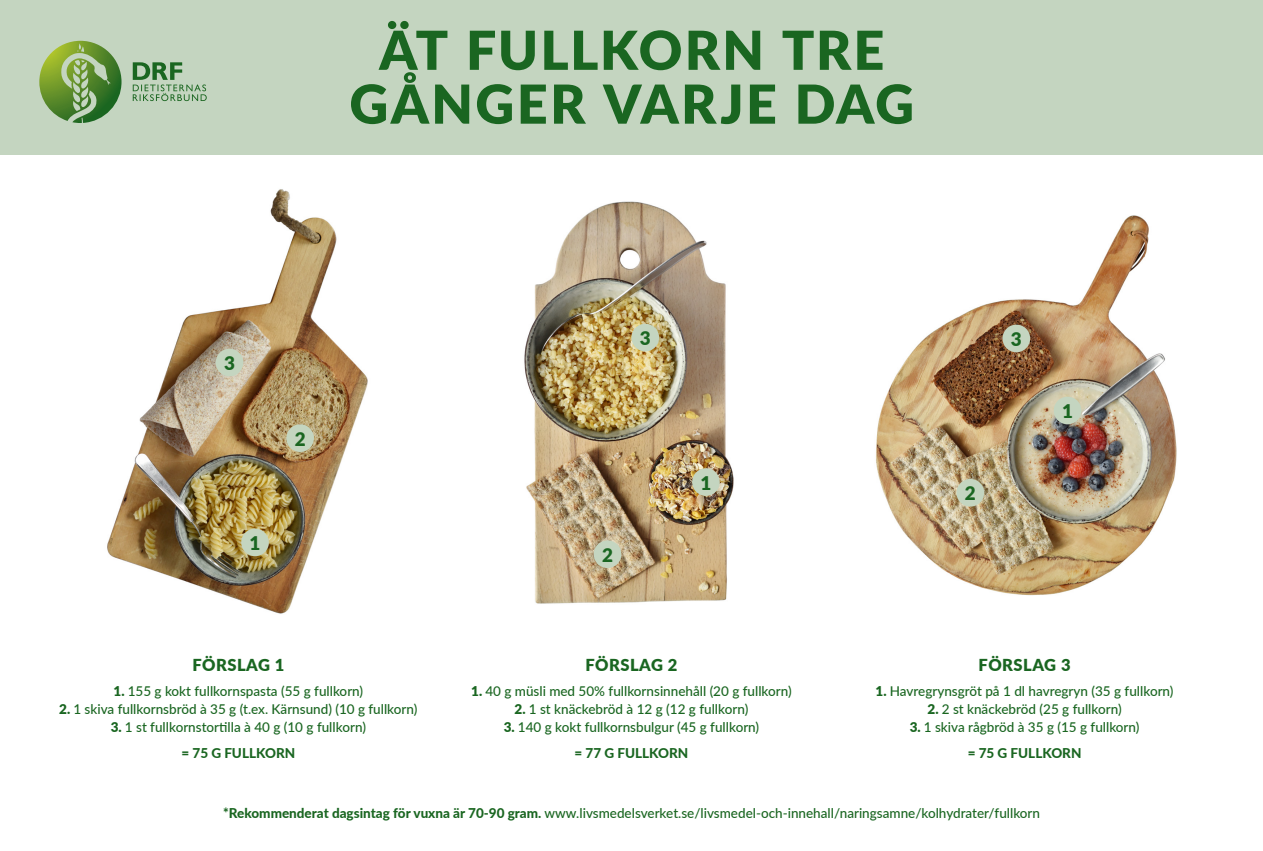
<style>
.page{position:relative;width:1263px;height:851px;background:#fff}
.page>*{position:absolute;margin:0;border:0;box-sizing:border-box;transform-origin:0 0}
.t1{font:900 53.7px "Lato";letter-spacing:.04em;color:#1a6621}
.tunn{font:900 18.75px "Lato";color:#1a6621}
.tunn-2{font:900 16.5px "Lato";letter-spacing:.03em;color:#1a6621}
.tunn-3{font:500 13.5px "Lato";color:#1a6621}
.tunn-4{font:800 13.5px "Lato";color:#1a6621}
.s1{font-weight:900}
.s2{font-weight:800}
</style>
<div class="page">
<div style="left:0;top:0;width:1263px;height:154px;background:#c4d5c0"></div>
<img style="left:107px;top:189px;width:261px;height:425px">
<img style="left:524px;top:201px;width:210px;height:403px">
<img style="left:876px;top:215px;width:301px;height:381px">
<svg style="left:39px;top:41px;width:83px;height:82px"></svg>
<svg style="left:133px;top:62px;width:74px;height:39px"></svg>
<div style="left:286px;top:424px;width:28px;height:28px;background:#c4d5c0;border-radius:50%"></div>
<div style="left:594px;top:540px;width:27px;height:28px;background:#c4d5c0;border-radius:50%"></div>
<div style="left:956px;top:479px;width:28px;height:27px;background:#c4d5c0;border-radius:50%"></div>
<div style="left:241px;top:528px;width:28px;height:28px;background:#c4d5c0;border-radius:50%"></div>
<div style="left:692px;top:468px;width:28px;height:28px;background:#c4d5c0;border-radius:50%"></div>
<div style="left:1054px;top:396px;width:27px;height:28px;background:#c4d5c0;border-radius:50%"></div>
<div style="left:216px;top:348px;width:27px;height:28px;background:#c4d5c0;border-radius:50%"></div>
<div style="left:631px;top:323px;width:28px;height:28px;background:#c4d5c0;border-radius:50%"></div>
<div style="left:1002px;top:324px;width:28px;height:28px;background:#c4d5c0;border-radius:50%"></div>
<p class="t1" style="left:379px;top:10px;width:507px">ÄT FULLKORN TRE</p>
<p class="t1" style="left:349px;top:64px;width:566px">GÅNGER VARJE DAG</p>
<p class="tunn" style="left:224px;top:349px;width:12px">3</p>
<p class="tunn" style="left:295px;top:424px;width:12px">2</p>
<p class="tunn" style="left:250px;top:529px;width:12px">1</p>
<p class="tunn-2" style="left:192px;top:652px;width:93px">FÖRSLAG 1</p>
<p class="tunn-3" style="left:113px;top:681px;width:251px"><span class="s1">1.</span> 155 g kokt fullkornspasta (55 g fullkorn)</p>
<p class="tunn-3" style="left:59px;top:699px;width:360px"><span class="s1">2.</span> 1 skiva fullkornsbröd à 35 g (t.ex. Kärnsund) (10 g fullkorn)</p>
<p class="tunn-3" style="left:111px;top:717px;width:257px"><span class="s1">3.</span> 1 st fullkornstortilla à 40 g (10 g fullkorn)</p>
<p class="tunn-4" style="left:181px;top:742px;width:115px">= 75 G FULLKORN</p>
<p class="tunn" style="left:640px;top:324px;width:12px">3</p>
<p class="tunn" style="left:1011px;top:325px;width:12px">3</p>
<p class="tunn" style="left:602px;top:540px;width:12px">2</p>
<p class="tunn" style="left:700px;top:468px;width:12px">1</p>
<p class="tunn" style="left:965px;top:479px;width:12px">2</p>
<p class="tunn" style="left:1062px;top:397px;width:12px">1</p>
<p class="tunn-2" style="left:585px;top:652px;width:93px">FÖRSLAG 2</p>
<p class="tunn-3" style="left:471px;top:681px;width:322px"><span class="s1">1.</span> 40 g müsli med 50% fullkornsinnehåll (20 g fullkorn)</p>
<p class="tunn-3" style="left:515px;top:699px;width:235px"><span class="s1">2.</span> 1 st knäckebröd à 12 g (12 g fullkorn)</p>
<p class="tunn-3" style="left:504px;top:717px;width:257px"><span class="s1">3.</span> 140 g kokt fullkornsbulgur (45 g fullkorn)</p>
<p class="tunn-4" style="left:575px;top:742px;width:115px">= 77 G FULLKORN</p>
<p class="tunn-2" style="left:979px;top:652px;width:93px">FÖRSLAG 3</p>
<p class="tunn-3" style="left:876px;top:681px;width:299px"><span class="s1">1.</span> Havregrynsgröt på 1 dl havregryn (35 g fullkorn)</p>
<p class="tunn-3" style="left:927px;top:699px;width:196px"><span class="s1">2.</span> 2 st knäckebröd (25 g fullkorn)</p>
<p class="tunn-3" style="left:910px;top:717px;width:231px"><span class="s1">3.</span> 1 skiva rågbröd à 35 g (15 g fullkorn)</p>
<p class="tunn-4" style="left:968px;top:742px;width:115px">= 75 G FULLKORN</p>
<p class="tunn-3" style="left:223px;top:803px;width:818px"><span class="s2">*Rekommenderat dagsintag för vuxna är 70-90 gram.</span> www.livsmedelsverket.se/livsmedel-och-innehall/naringsamne/kolhydrater/fullkorn</p>
</div>
